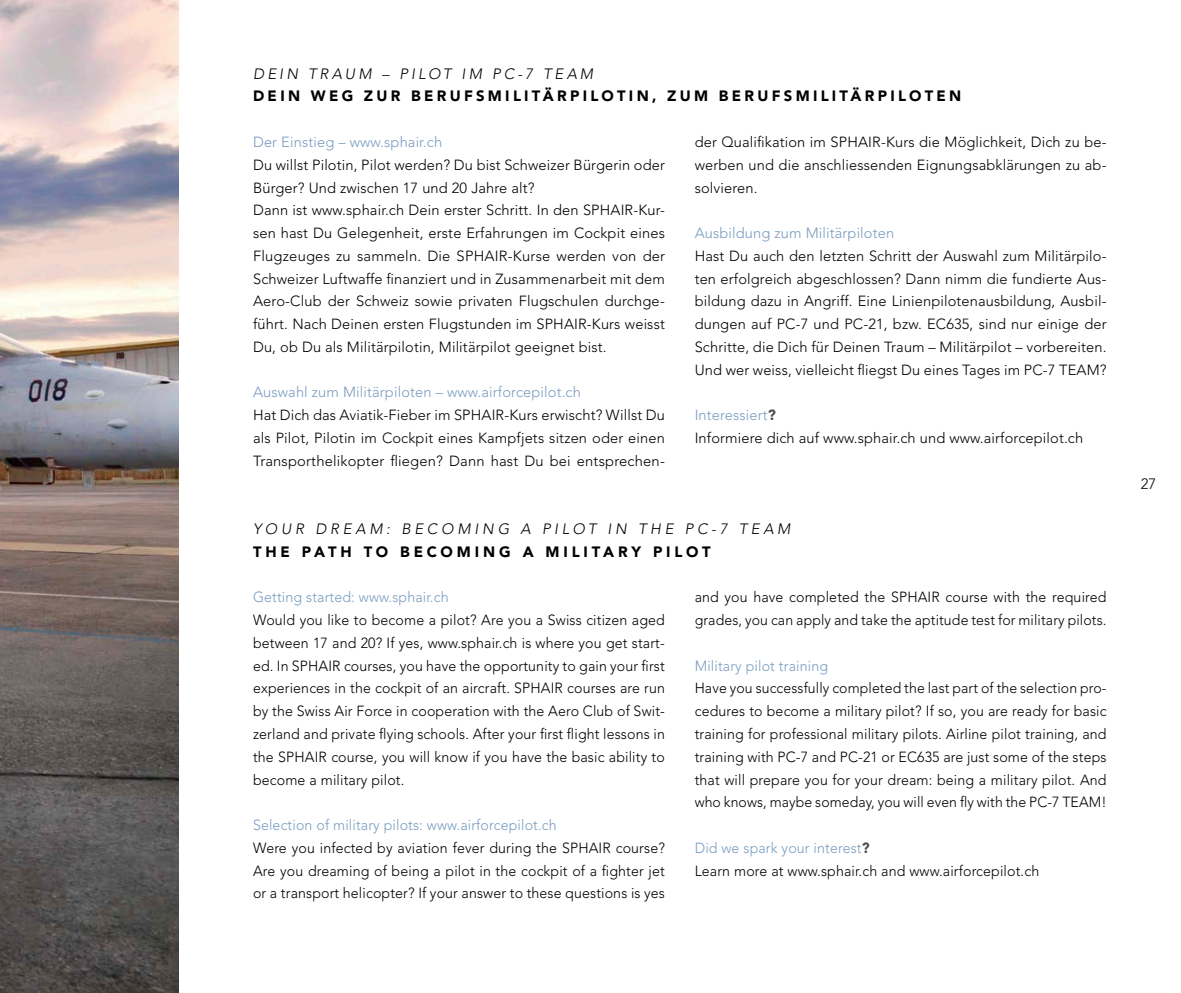
<style>
.page{position:relative;width:1181px;height:993px;background:#fff}
.page>*{position:absolute;margin:0;border:0;box-sizing:border-box;transform-origin:0 0}
.Titel{font:900 14.88px/22.8px "Avenir LT";letter-spacing:.22em;color:#000}
.Titel-2{font:italic 300 14.88px/22.8px "Avenir LT";letter-spacing:.26em;color:#000}
.t1{font:300 14.88px "Avenir LT";color:#000}
.Grundschrift{font:300 14.7px/22.8px "Avenir LT";letter-spacing:.01em;color:#000;text-align:justify}
.Grundschrift-2{font:300 14.7px/22.8px "Avenir LT";letter-spacing:.01em;color:#000;text-align:justify;scale:.96 1}
.Untertitel{font:300 14.7px "Avenir LT";letter-spacing:.01em;color:#799cc0}
.Grundschrift-3{font:300 14.7px "Avenir LT";letter-spacing:.01em;color:#799cc0}
.s1{font-weight:300;font-style:italic}
.s2{font-weight:900;color:#4c4c4c}
.s3{font-weight:900;font-style:normal}
</style>
<div class="page">
<img style="left:0;top:0;width:179px;height:992px">
<p class="Titel" style="left:253px;top:62px;width:710px"><span class="s1">DEIN TRAUM – PILOT IM PC-7 TEAM<br></span>DEIN WEG ZUR BERUFSMILITÄRPILOTIN, ZUM BERUFSMILITÄRPILOTEN</p>
<p class="Grundschrift-3" style="left:253px;top:133px;width:191px">Der Einstieg – www.sphair.ch</p>
<p class="Grundschrift" style="left:253px;top:153px;width:413px">Du willst Pilotin, Pilot werden? Du bist Schweizer Bürgerin oder<br>Bürger? Und zwischen 17 und 20 Jahre alt?</p>
<p class="Grundschrift" style="left:253px;top:199px;width:413px">Dann ist www.sphair.ch Dein erster Schritt. In den SPHAIR-Kur&shy;sen hast Du Gelegenheit, erste Erfahrungen im Cockpit eines Flugzeuges zu sammeln. Die SPHAIR-Kurse werden von der Schweizer Luftwaffe finanziert und in Zusammenarbeit mit dem Aero-Club der Schweiz sowie privaten Flugschulen durchge&shy;führt. Nach Deinen ersten Flugstunden im SPHAIR-Kurs weisst Du, ob Du als Militärpilotin, Militärpilot geeignet bist.</p>
<p class="Untertitel" style="left:253px;top:383px;width:329px">Auswahl zum Militärpiloten – www.airforcepilot.ch</p>
<p class="Grundschrift" style="left:253px;top:403px;width:413px">Hat Dich das Aviatik-Fieber im SPHAIR-Kurs erwischt? Willst Du als Pilot, Pilotin im Cockpit eines Kampfjets sitzen oder einen Transporthelikopter fliegen? Dann hast Du bei entsprechen-</p>
<p class="Grundschrift" style="left:694px;top:130px;width:413px">der Qualifikation im SPHAIR-Kurs die Möglichkeit, Dich zu be&shy;werben und die anschliessenden Eignungsabklärungen zu ab&shy;solvieren.</p>
<p class="Untertitel" style="left:694px;top:224px;width:201px">Ausbildung zum Militärpiloten</p>
<p class="Grundschrift" style="left:694px;top:244px;width:413px">Hast Du auch den letzten Schritt der Auswahl zum Militärpilo&shy;ten erfolgreich abgeschlossen? Dann nimm die fundierte Aus&shy;bildung dazu in Angriff. Eine Linienpilotenausbildung, Ausbil&shy;dungen auf PC-7 und PC-21, bzw. EC635, sind nur einige der Schritte, die Dich für Deinen Traum – Militärpilot – vorbereiten.<br>Und wer weiss, vielleicht fliegst Du eines Tages im PC-7 TEAM?</p>
<p class="Untertitel" style="left:694px;top:406px;width:83px">Interessiert<span class="s2">?</span></p>
<p class="Grundschrift" style="left:694px;top:426px;width:390px">Informiere dich auf www.sphair.ch und www.airforcepilot.ch</p>
<p class="Titel-2" style="left:253px;top:517px;width:539px">YOUR DREAM: BECOMING A PILOT IN THE PC-7 TEAM<br><span class="s3">THE PATH TO BECOMING A MILITARY PILOT</span></p>
<p class="Grundschrift-3" style="left:253px;top:588px;width:197px">Getting started: www.sphair.ch</p>
<p class="Grundschrift" style="left:253px;top:608px;width:413px">Would you like to become a pilot? Are you a Swiss citizen aged between 17 and 20? If yes, www.sphair.ch is where you get start&shy;ed. In SPHAIR courses, you have the opportunity to gain your first experiences in the cockpit of an aircraft. SPHAIR courses are run by the Swiss Air Force in cooperation with the Aero Club of Swit&shy;zerland and private flying schools. After your first flight lessons in the SPHAIR course, you will know if you have the basic ability to become a military pilot.</p>
<p class="Untertitel" style="left:253px;top:816px;width:305px">Selection of military pilots: www.airforcepilot.ch</p>
<p class="Grundschrift" style="left:253px;top:836px;width:413px">Were you infected by aviation fever during the SPHAIR course?<br>Are you dreaming of being a pilot in the cockpit of a fighter jet or a transport helicopter? If your answer to these questions is yes</p>
<p class="Grundschrift" style="left:694px;top:585px;width:413px">and you have completed the SPHAIR course with the required grades, you can apply and take the aptitude test for military pilots.</p>
<p class="Untertitel" style="left:694px;top:656px;width:135px">Military pilot training</p>
<p class="Grundschrift-2" style="left:694px;top:676px;width:430px">Have you successfully completed the last part of the selection pro&shy;cedures to become a military pilot? If so, you are ready for basic training for professional military pilots. Airline pilot training, and training with PC-7 and PC-21 or EC635 are just some of the steps that will prepare you for your dream: being a military pilot. And who knows, maybe someday, you will even fly with the PC-7 TEAM!</p>
<p class="Untertitel" style="left:694px;top:838px;width:176px">Did we spark your interest<span class="s2">?</span></p>
<p class="Grundschrift" style="left:694px;top:858px;width:346px">Learn more at www.sphair.ch and www.airforcepilot.ch</p>
<p class="t1" style="left:1140px;top:474px;width:17px">27</p>
</div>
